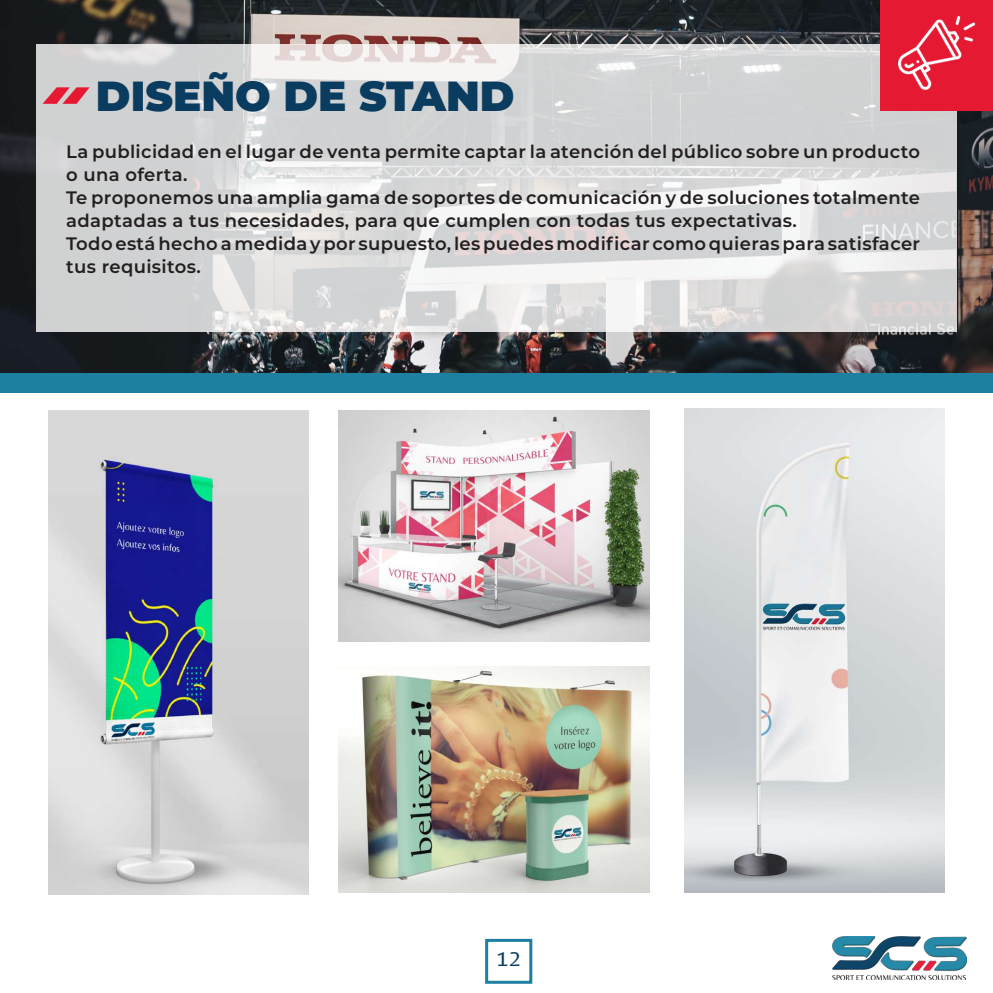
<style>
.page{position:relative;width:993px;height:993px;background:#fff}
.page>*{position:absolute;margin:0;border:0;box-sizing:border-box;transform-origin:0 0}
.t1{font:900 42px "Montserrat";color:#0a3c5f}
.t2{font:24px "Belleza";color:#0a3c5f}
.t3{font:600 18px/23px "Montserrat";letter-spacing:.02em;color:#231f20}
</style>
<div class="page">
<img style="left:0;top:0;width:992px;height:383px">
<svg style="left:36px;top:45px;width:920px;height:287px;background:#d9dada"></svg>
<div style="left:1px;top:373px;width:991px;height:20px;background:#1e80a1"></div>
<svg style="left:43px;top:87px;width:47px;height:17px"></svg>
<div style="left:485px;top:938px;width:47px;height:45px;border:3px solid #1e80a1"></div>
<img style="left:48px;top:410px;width:260px;height:483px">
<img style="left:338px;top:666px;width:311px;height:225px">
<img style="left:338px;top:410px;width:311px;height:231px">
<img style="left:684px;top:408px;width:260px;height:483px">
<img style="left:832px;top:936px;width:133px;height:43px">
<div style="left:879px;top:0;width:113px;height:110px;background:#e61933"></div>
<img style="left:898px;top:17px;width:76px;height:73px">
<svg style="left:992px;top:0;width:1px;height:393px"></svg>
<h1 class="t1" style="left:96px;top:65px;width:420px">DISEÑO DE STAND</h1>
<p class="t3" style="left:66px;top:139px;width:855px">La publicidad en el lugar de venta permite captar la atención del público sobre un producto o una oferta.<br>Te proponemos una amplia gama de soportes de comunicación y de soluciones totalmente adaptadas a tus necesidades, para que cumplen con todas tus expectativas.<br>Todo está hecho a medida y por supuesto, les puedes modificar como quieras para satisfacer tus requisitos.</p>
<h2 class="t2" style="left:496px;top:942px;width:25px">12</h2>
</div>
